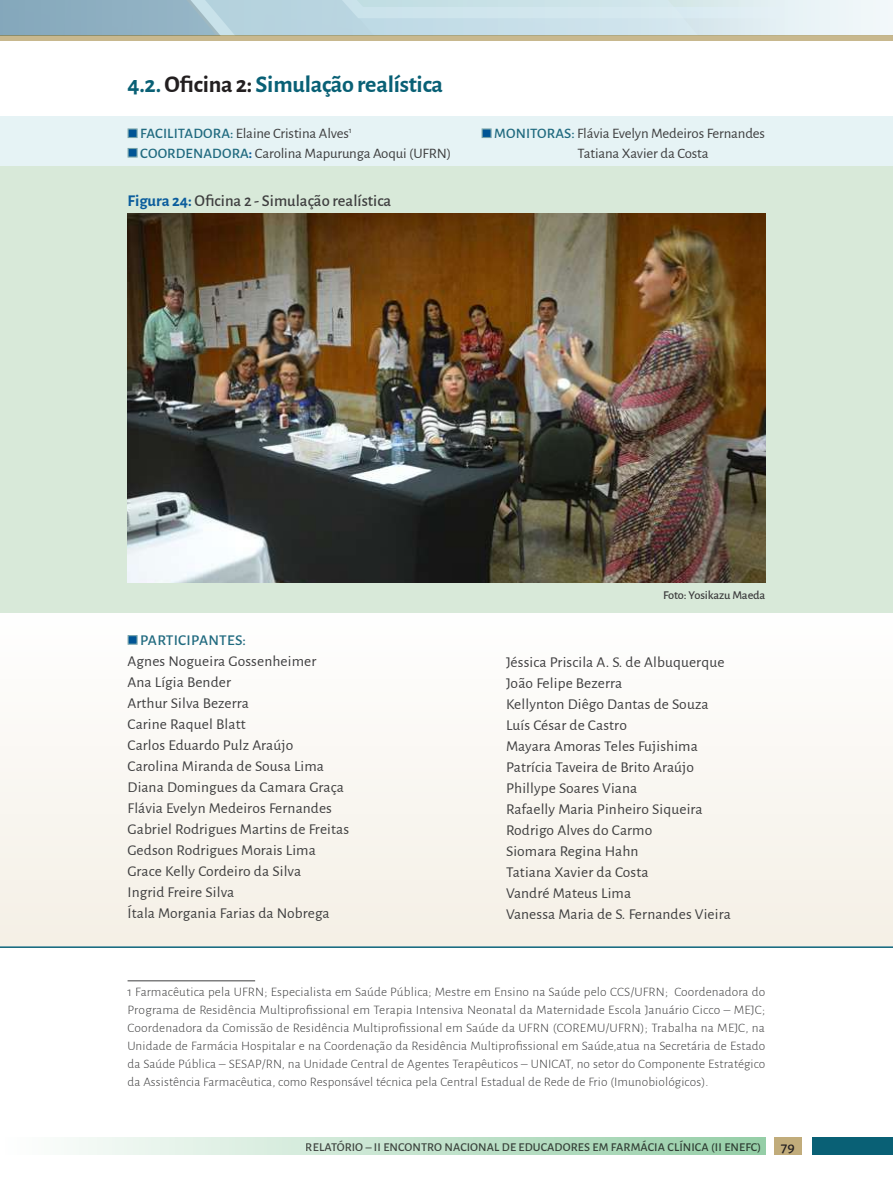
<style>
.page{position:relative;width:893px;height:1191px;background:#fff}
.page>*{position:absolute;margin:0;border:0;box-sizing:border-box;transform-origin:0 0}
.t1{font:700 24px "Alegreya Sans";letter-spacing:-.01em;color:#096075}
.t2{font:500 16.5px "Alegreya Sans";color:#3e3e3f}
.t3{font:15px/21px "Alegreya Sans";letter-spacing:.01em;color:#3e3e3f}
.t4{font:500 15px "Alegreya Sans";letter-spacing:.02em;color:#206a7f}
.t5{font:500 15px "Alegreya Sans";color:#231f20}
.t6{font:14.4px/19.5px "Alegreya Sans";letter-spacing:-.01em;color:#3e3e3f}
.t7{font:300 12.9px/18px "Alegreya Sans";letter-spacing:.01em;color:#3e3e3f;text-align:justify}
.t8{font:500 12px "Alegreya Sans";letter-spacing:.01em;color:#231f20}
.t9{font:500 12px "Alegreya Sans";letter-spacing:-.01em;color:#3e3e3f}
.s1{color:#231f20}
.s2{font-weight:500;color:#206a7f}
.s3{font-weight:700;color:#0b5d9d}
</style>
<div class="page">
<div style="left:0;top:0;width:893px;height:36px;background:#ebf4f7"></div>
<svg style="left:0;top:0;width:768px;height:35px"></svg>
<div style="left:0;top:35px;width:893px;height:5px;background:#c8b88e"></div>
<div style="left:4px;top:1137px;width:761px;height:17px;background:linear-gradient(to right,#fefefe,#95cea7)"></div>
<div style="left:774px;top:1137px;width:27px;height:18px;background:#c1ac7b"></div>
<div style="left:811px;top:1137px;width:82px;height:18px;background:#096075"></div>
<div style="left:0;top:613px;width:893px;height:333px;background:#f9f7f2"></div>
<div style="left:0;top:166px;width:893px;height:446px;background:#d8e9d9"></div>
<div style="left:0;top:117px;width:893px;height:49px;background:#e6f3f5"></div>
<hr style="left:128px;top:980px;width:127px;height:1px;background:#3e3e3f">
<img style="left:128px;top:214px;width:637px;height:369px">
<div style="left:128px;top:128px;width:10px;height:10px;background:#005495;border:1px solid #76a3aa"></div>
<div style="left:128px;top:148px;width:10px;height:10px;background:#005495;border:1px solid #76a3aa"></div>
<div style="left:482px;top:128px;width:10px;height:10px;background:#005495;border:1px solid #76a3aa"></div>
<div style="left:128px;top:635px;width:10px;height:9px;background:#005495;border:1px solid #76a3aa"></div>
<hr style="left:0;top:946px;width:893px;height:2px;background:#096075">
<h1 class="t1" style="left:128px;top:66px;width:317px">4.2. <span class="s1">Oficina 2:</span> Simulação realística</h1>
<p class="t6" style="left:140px;top:123px;width:313px"><span class="s2">FACILITADORA:</span> Elaine Cristina Alves<sup>1<br></sup><span class="s2">COORDENADORA</span><span class="s3">:</span> Carolina Mapurunga Aoqui (UFRN)</p>
<p class="t6" style="left:578px;top:123px;width:189px;text-indent:-83px"><span class="s2">MONITORAS:</span> Flávia Evelyn Medeiros Fernandes<br>Tatiana Xavier da Costa</p>
<p class="t2" style="left:128px;top:189px;width:265px"><span class="s3">Figura 24:</span> Oficina 2 - Simulação realística</p>
<p class="t9" style="left:663px;top:586px;width:104px">Foto: Yosikazu Maeda</p>
<p class="t4" style="left:140px;top:629px;width:107px">PARTICIPANTES:</p>
<p class="t3" style="left:128px;top:649px;width:223px">Agnes Nogueira Gossenheimer<br>Ana Lígia Bender<br>Arthur Silva Bezerra<br>Carine Raquel Blatt<br>Carlos Eduardo Pulz Araújo<br>Carolina Miranda de Sousa Lima<br>Diana Domingues da Camara Graça<br>Flávia Evelyn Medeiros Fernandes<br>Gabriel Rodrigues Martins de Freitas<br>Gedson Rodrigues Morais Lima<br>Grace Kelly Cordeiro da Silva<br>Ingrid Freire Silva<br>Ítala Morgania Farias da Nobrega</p>
<p class="t3" style="left:506px;top:651px;width:226px">Jéssica Priscila A. S. de Albuquerque<br>João Felipe Bezerra<br>Kellynton Diêgo Dantas de Souza<br>Luís César de Castro<br>Mayara Amoras Teles Fujishima<br>Patrícia Taveira de Brito Araújo<br>Phillype Soares Viana<br>Rafaelly Maria Pinheiro Siqueira<br>Rodrigo Alves do Carmo<br>Siomara Regina Hahn<br>Tatiana Xavier da Costa<br>Vandré Mateus Lima<br>Vanessa Maria de S. Fernandes Vieira</p>
<p class="t7" style="left:128px;top:982px;width:639px">1 Farmacêutica pela UFRN; Especialista em Saúde Pública; Mestre em Ensino na Saúde pelo CCS/UFRN; Coordenadora do Programa de Residência Multiprofissional em Terapia Intensiva Neonatal da Maternidade Escola Januário Cicco – MEJC; Coordenadora da Comissão de Residência Multiprofissional em Saúde da UFRN (COREMU/UFRN); Trabalha na MEJC, na Unidade de Farmácia Hospitalar e na Coordenação da Residência Multiprofissional em Saúde,atua na Secretária de Estado da Saúde Pública – SESAP/RN, na Unidade Central de Agentes Terapêuticos – UNICAT, no setor do Componente Estratégico da Assistência Farmacêutica, como Responsável técnica pela Central Estadual de Rede de Frio (Imunobiológicos).</p>
<p class="t8" style="left:306px;top:1138px;width:457px">RELATÓRIO – II ENCONTRO NACIONAL DE EDUCADORES EM FARMÁCIA CLÍNICA (II ENEFC)</p>
<p class="t5" style="left:781px;top:1136px;width:16px">79</p>
</div>
